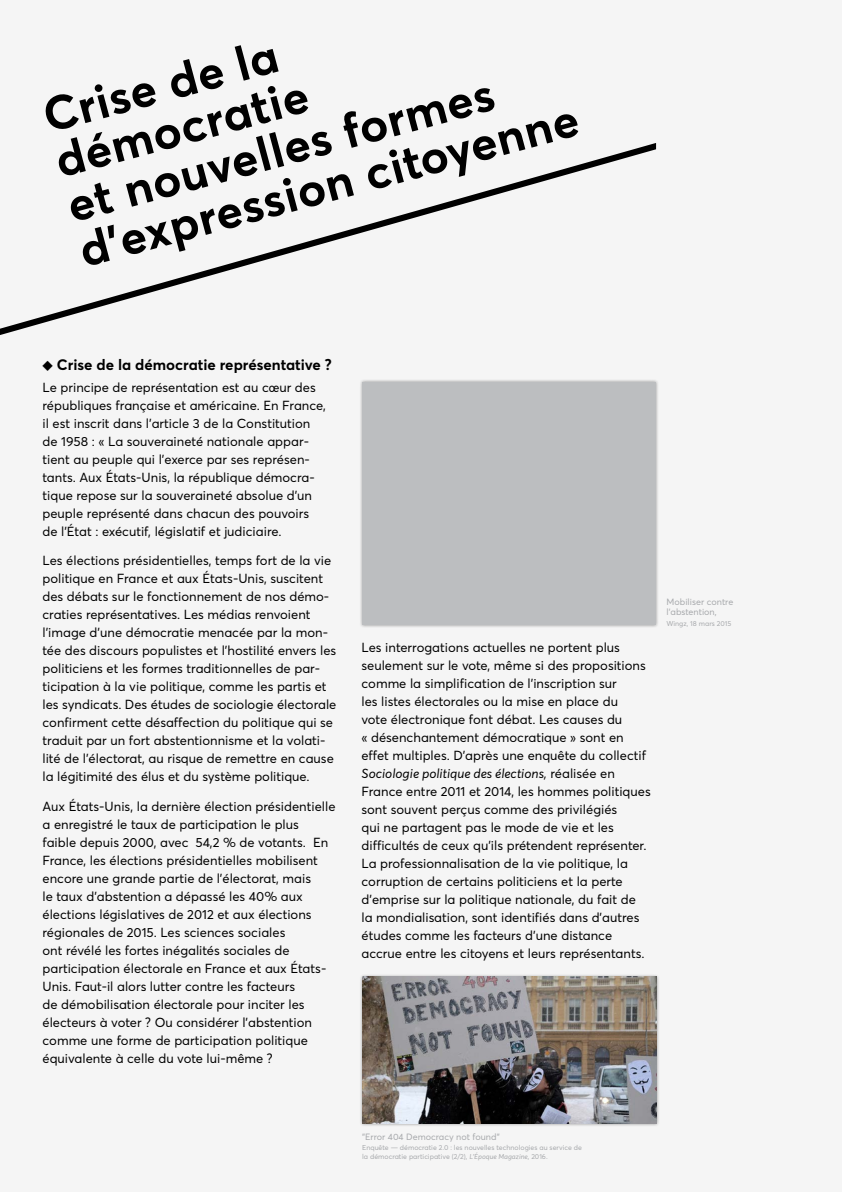
<style>
.page{position:relative;width:842px;height:1192px;background:#f5f5f5}
.page>*{position:absolute;margin:0;border:0;box-sizing:border-box;transform-origin:0 0}
.t1{font:700 47.65px/46.4px "Averta";color:#000}
.t2{font:700 15px "Averta";color:#000}
.t3{font:13px/18px "Averta";color:#000}
.t4{font:9px/10px "Averta";color:#a7a9ac}
.t5{font:7px/9px "Averta";color:#a7a9ac}
.s1{font-style:italic}
</style>
<div class="page">
<svg style="left:0;top:143px;width:656px;height:192px"></svg>
<div style="left:359px;top:379px;width:299px;height:249px;background:#000;opacity:.4"></div>
<div style="left:362px;top:383px;width:293px;height:242px;background:#bcbec0"></div>
<div style="left:359px;top:974px;width:300px;height:153px;background:#000;opacity:.4"></div>
<img style="left:362px;top:977px;width:294px;height:147px">
<h1 class="t1" style="left:38px;top:94px;width:516px;rotate:-15deg">Crise de la<br>démocratie<br>et nouvelles formes d’expression citoyenne</h1>
<p class="t2" style="left:43px;top:355px;width:291px">◆ Crise de la démocratie représentative ?</p>
<p class="t3" style="left:43px;top:378px;width:285px">Le principe de représentation est au cœur des républiques française et américaine. En France, il est inscrit dans l’article 3 de la Constitution de 1958 : « La souveraineté nationale appar&shy;tient au peuple qui l’exerce par ses représen&shy;tants. Aux États-Unis, la république démocra&shy;tique repose sur la souveraineté absolue d’un peuple représenté dans chacun des pouvoirs de l’État : exécutif, législatif et judiciaire.</p>
<p class="t3" style="left:43px;top:552px;width:295px">Les élections présidentielles, temps fort de la vie politique en France et aux États-Unis, suscitent des débats sur le fonctionnement de nos démo&shy;craties représentatives. Les médias renvoient l’image d’une démocratie menacée par la mon&shy;tée des discours populistes et l’hostilité envers les politiciens et les formes traditionnelles de par&shy;ticipation à la vie politique, comme les partis et les syndicats. Des études de sociologie électorale confirment cette désaffection du politique qui se traduit par un fort abstentionnisme et la volati&shy;lité de l’électorat, au risque de remettre en cause la légitimité des élus et du système politique.</p>
<p class="t3" style="left:43px;top:797px;width:294px">Aux États-Unis, la dernière élection présidentielle a enregistré le taux de participation le plus faible depuis 2000, avec 54,2 % de votants. En France, les élections présidentielles mobilisent encore une grande partie de l’électorat, mais<br>le taux d’abstention a dépassé les 40% aux élections législatives de 2012 et aux élections régionales de 2015. Les sciences sociales<br>ont révélé les fortes inégalités sociales de participation électorale en France et aux États-Unis. Faut-il alors lutter contre les facteurs<br>de démobilisation électorale pour inciter les électeurs à voter ? Ou considérer l’abstention comme une forme de participation politique équivalente à celle du vote lui-même ?</p>
<p class="t3" style="left:361px;top:639px;width:291px">Les interrogations actuelles ne portent plus seulement sur le vote, même si des propositions comme la simplification de l’inscription sur<br>les listes électorales ou la mise en place du<br>vote électronique font débat. Les causes du<br>« désenchantement démocratique » sont en effet multiples. D’après une enquête du collectif <span class="s1">Sociologie politique des élections,</span> réalisée en France entre 2011 et 2014, les hommes politiques sont souvent perçus comme des privilégiés<br>qui ne partagent pas le mode de vie et les difficultés de ceux qu’ils prétendent représenter.<br>La professionnalisation de la vie politique, la corruption de certains politiciens et la perte d’emprise sur la politique nationale, du fait de<br>la mondialisation, sont identifiés dans d’autres études comme les facteurs d’une distance accrue entre les citoyens et leurs représentants.</p>
<p class="t4" style="left:666px;top:597px;width:68px">Mobiliser contre l'abstention,</p>
<p class="t5" style="left:666px;top:619px;width:66px">Wingz, 18 mars 2015</p>
<p class="t4" style="left:362px;top:1131px;width:139px">"Error 404 Democracy not found"</p>
<p class="t5" style="left:362px;top:1143px;width:221px">Enquête — démocratie 2.0 : les nouvelles technologies au service de la démocratie participative (2/2), <span class="s1">L'Époque Magazine</span>, 2016.</p>
</div>
